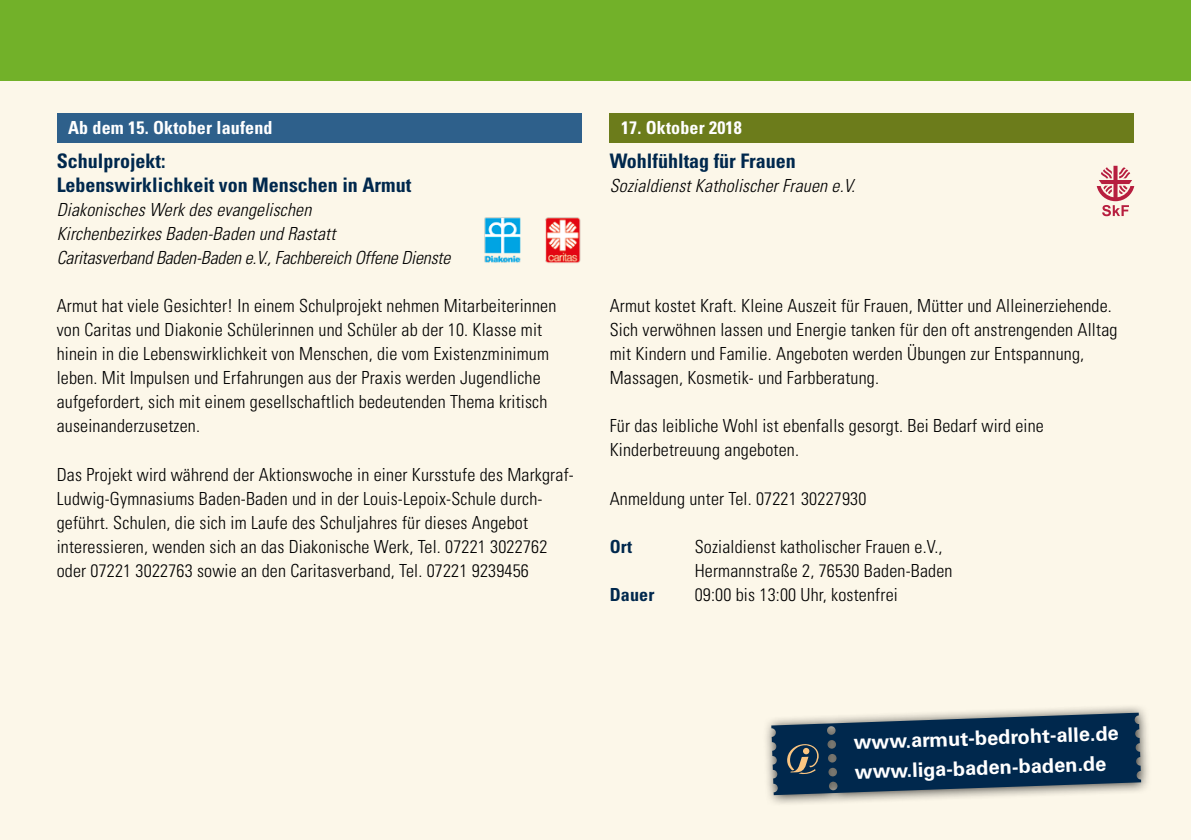
<style>
.page{position:relative;width:1191px;height:840px;background:#fff}
.page>*{position:absolute;margin:0;border:0;box-sizing:border-box;transform-origin:0 0}
.t1{font:700 condensed 20px/24px "Univers";color:#00284d}
.t2{font:700 20px/29.8px "Univers CE";color:#fff}
.t3{font:300 condensed 18px/24px "Univers";letter-spacing:.01em;color:#000}
.t4{font:italic 300 condensed 18px/24px "Univers";letter-spacing:.01em;color:#000}
.t5{font:700 condensed 18px "Univers";letter-spacing:.01em;color:#fff}
.t6{font:700 condensed 18px "Univers";letter-spacing:.01em;color:#00284d}
</style>
<div class="page">
<div style="left:0;top:78px;width:1191px;height:761px;background:#fcf7e9"></div>
<div style="left:0;top:0;width:1191px;height:81px;background:#72b129"></div>
<div style="left:57px;top:113px;width:524px;height:29px;background:#2e608b"></div>
<img style="left:484px;top:217px;width:36px;height:46px">
<img style="left:545px;top:217px;width:36px;height:46px">
<div style="left:609px;top:113px;width:525px;height:29px;background:#6c7c1b"></div>
<svg style="left:1096px;top:166px;width:38px;height:50px"></svg>
<div style="left:762px;top:703px;width:390px;height:103px;background:#000;opacity:.75"></div>
<svg style="left:771px;top:712px;width:370px;height:82px;background:#254460"></svg>
<p class="t5" style="left:68px;top:117px;width:206px">Ab dem 15. Oktober laufend</p>
<p class="t1" style="left:57px;top:149px;width:356px">Schulprojekt:<br>Lebenswirklichkeit von Menschen in Armut</p>
<p class="t4" style="left:57px;top:197px;width:395px">Diakonisches Werk des evangelischen<br>Kirchenbezirkes Baden-Baden und Rastatt<br>Caritasverband Baden-Baden e.V., Fachbereich Offene Dienste</p>
<p class="t3" style="left:57px;top:293px;width:501px">Armut hat viele Gesichter! In einem Schulprojekt nehmen Mitarbeiterinnen von Caritas und Diakonie Schülerinnen und Schüler ab der 10. Klasse mit hinein in die Lebenswirklichkeit von Menschen, die vom Existenzminimum leben. Mit Impulsen und Erfahrungen aus der Praxis werden Jugendliche aufgefordert, sich mit einem gesellschaftlich bedeutenden Thema kritisch auseinanderzusetzen.</p>
<p class="t3" style="left:57px;top:461px;width:518px">Das Projekt wird während der Aktionswoche in einer Kursstufe des Markgraf-Ludwig-Gymnasiums Baden-Baden und in der Louis-Lepoix-Schule durch&shy;geführt. Schulen, die sich im Laufe des Schuljahres für dieses Angebot interessieren, wenden sich an das Diakonische Werk, Tel. 07221 3022762 oder 07221 3022763 sowie an den Caritasverband, Tel. 07221 9239456</p>
<p class="t5" style="left:621px;top:117px;width:122px">17. Oktober 2018</p>
<p class="t1" style="left:609px;top:149px;width:188px">Wohlfühltag für Frauen</p>
<p class="t4" style="left:609px;top:173px;width:247px">Sozialdienst Katholischer Frauen e.V.</p>
<p class="t3" style="left:609px;top:293px;width:509px">Armut kostet Kraft. Kleine Auszeit für Frauen, Mütter und Alleinerziehende.<br>Sich verwöhnen lassen und Energie tanken für den oft anstrengenden Alltag mit Kindern und Familie. Angeboten werden Übungen zur Entspannung, Massagen, Kosmetik- und Farbberatung.</p>
<p class="t3" style="left:609px;top:413px;width:436px">Für das leibliche Wohl ist ebenfalls gesorgt. Bei Bedarf wird eine<br>Kinderbetreuung angeboten.</p>
<p class="t3" style="left:609px;top:485px;width:258px">Anmeldung unter Tel. 07221 30227930</p>
<p class="t6" style="left:609px;top:535px;width:24px">Ort</p>
<p class="t3" style="left:694px;top:533px;width:259px">Sozialdienst katholischer Frauen e.V.,<br>Hermannstraße 2, 76530 Baden-Baden</p>
<p class="t6" style="left:609px;top:583px;width:46px">Dauer</p>
<p class="t3" style="left:694px;top:581px;width:205px">09:00 bis 13:00 Uhr, kostenfrei</p>
<p class="t2" style="left:853px;top:727px;width:266px;rotate:-2deg">www.armut-bedroht-alle.de www.liga-baden-baden.de</p>
</div>
